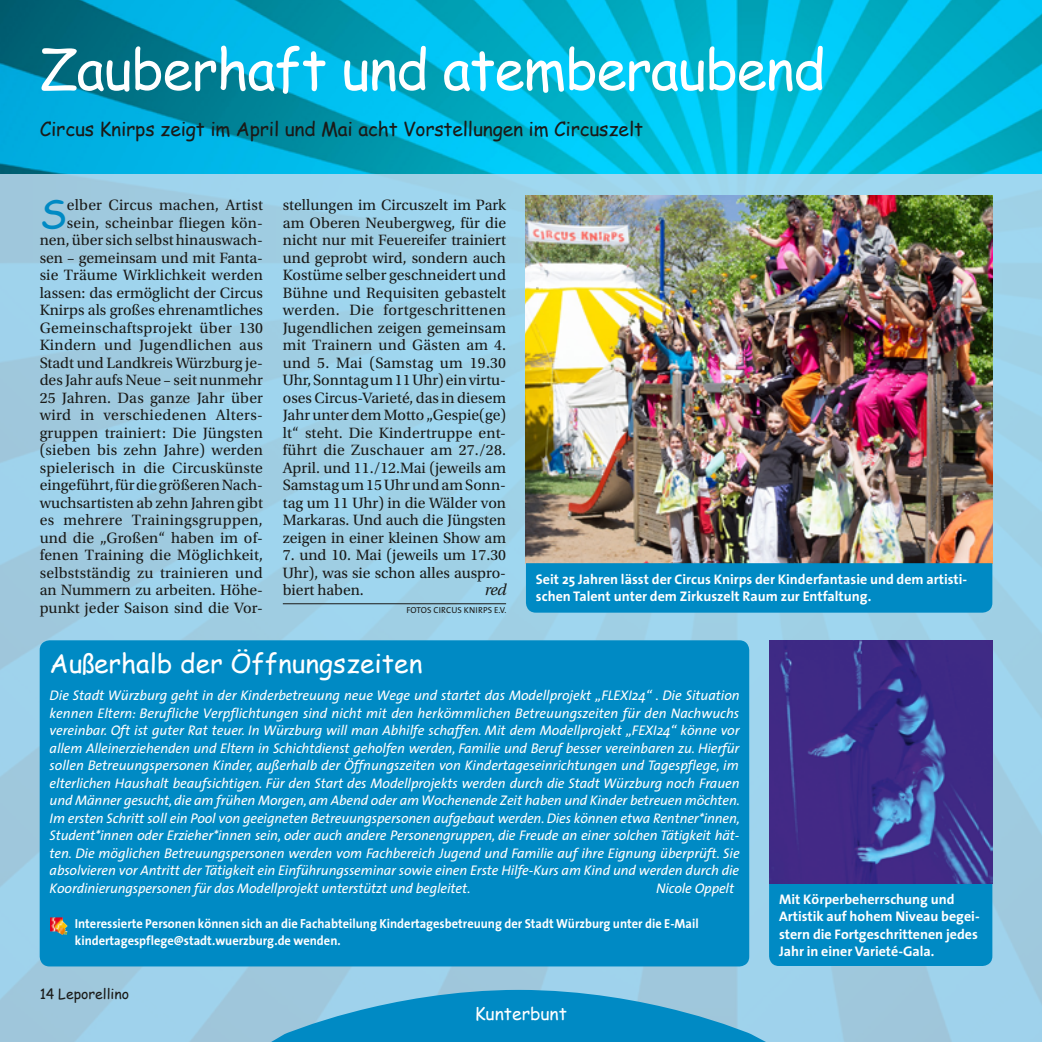
<style>
.page{position:relative;width:1042px;height:1042px;background:#fff}
.page>*{position:absolute;margin:0;border:0;box-sizing:border-box;transform-origin:0 0}
.t1{font:56px "Comic Sans MS";letter-spacing:-.02em;color:#fff}
.t2{font:39.38px "Comic Sans MS";color:#008ac4}
.t3{font:26.25px "Comic Sans MS";color:#fff}
.t4{font:19.25px "Comic Sans MS";letter-spacing:-.01em;color:#1a1a18}
.t5{font:17.5px "Comic Sans MS";color:#fff}
.t6{font:15.75px/17.5px "Utopia Std";letter-spacing:.005em;color:#1a1a18;text-align:justify}
.t7{font:italic 15.75px "Utopia";color:#1a1a18}
.t8{font:italic 14px/17.5px "The Sans";letter-spacing:-.01em;color:#fff;text-align:justify}
.t9{font:700 14px/17.5px "The Sans";color:#fff}
.t10{font:14px "Comic Sans MS";color:#1a1a18}
.t11{font:700 13.12px/17.5px "The Sans";color:#fff;scale:.95 1}
.t12{font:8.75px "The Sans";letter-spacing:.015em;color:#1a1a18}
</style>
<div class="page">
<img style="left:0;top:174px;width:1042px;height:868px">
<img style="left:0;top:0;width:1042px;height:174px">
<hr style="left:283px;top:603px;width:223px;height:1px;background:#1a1a18">
<svg style="left:229px;top:990px;width:584px;height:52px;background:#43a5d1"></svg>
<img style="left:526px;top:196px;width:466px;height:367px">
<div style="left:526px;top:563px;width:466px;height:50px;background:#008ac4"></div>
<div style="left:769px;top:883px;width:223px;height:83px;background:#008ac4"></div>
<img style="left:769px;top:640px;width:223px;height:243px">
<div style="left:40px;top:640px;width:709px;height:326px;background:#008ac4;border-radius:10px"></div>
<img style="left:50px;top:917px;width:17px;height:18px">
<h1 class="t1" style="left:40px;top:28px;width:787px">Zauberhaft und atemberaubend</h1>
<p class="t4" style="left:40px;top:114px;width:605px">Circus Knirps zeigt im April und Mai acht Vorstellungen im Circuszelt</p>
<p class="t6" style="left:40px;top:196px;width:225px;text-align:right">elber Circus machen, Artist sein, scheinbar fliegen kön&shy;nen, über sich selbst hinauswach&shy;sen – gemeinsam und mit Fanta&shy;sie Träume Wirklichkeit werden lassen: das ermöglicht der Circus<br>Knirps als großes ehrenamtliches<br>Gemeinschaftsprojekt über 130<br>Kindern und Jugendlichen aus<br>Stadt und Landkreis Würzburg je&shy;des Jahr aufs Neue – seit nunmehr<br>25 Jahren. Das ganze Jahr über wird in verschiedenen Alters&shy;gruppen trainiert: Die Jüngsten (sieben bis zehn Jahre) werden spielerisch in die Circuskünste eingeführt, für die größeren Nach&shy;wuchsartisten ab zehn Jahren gibt es mehrere Trainingsgruppen, und die „Großen“ haben im of&shy;fenen Training die Möglichkeit, selbstständig zu trainieren und an Nummern zu arbeiten. Höhe&shy;punkt jeder Saison sind die Vor-</p>
<p class="t6" style="left:283px;top:196px;width:225px">stellungen im Circuszelt im Park am Oberen Neubergweg, für die nicht nur mit Feuereifer trainiert und geprobt wird, sondern auch Kostüme selber geschneidert und Bühne und Requisiten gebastelt werden. Die fortgeschrittenen Jugendlichen zeigen gemeinsam mit Trainern und Gästen am 4. und 5. Mai (Samstag um 19.30<br>Uhr, Sonntag um 11 Uhr) ein virtu&shy;oses Circus-Varieté, das in diesem Jahr unter dem Motto „Gespie(ge) lt“ steht. Die Kindertruppe ent&shy;führt die Zuschauer am 27./28.<br>April. und 11./12.Mai (jeweils am Samstag um 15 Uhr und am Sonn&shy;tag um 11 Uhr) in die Wälder von Markaras. Und auch die Jüngsten zeigen in einer kleinen Show am</p>
<h2 class="t2" style="left:40px;top:184px;width:29px">S</h2>
<p class="t6" style="left:283px;top:546px;width:225px">7. und 10. Mai (jeweils um 17.30<br>Uhr), was sie schon alles auspro&shy;biert haben.</p>
<p class="t7" style="left:484px;top:581px;width:23px">red</p>
<p class="t12" style="left:406px;top:602px;width:102px">FOTOS CIRCUS KNIRPS E.V.</p>
<p class="t9" style="left:536px;top:570px;width:433px">Seit 25 Jahren lässt der Circus Knirps der Kinderfantasie und dem artisti&shy;schen Talent unter dem Zirkuszelt Raum zur Entfaltung.</p>
<h3 class="t3" style="left:50px;top:644px;width:374px">Außerhalb der Öffnungszeiten</h3>
<p class="t8" style="left:50px;top:686px;width:692px">Die Stadt Würzburg geht in der Kinderbetreuung neue Wege und startet das Modellprojekt „FLEXI24“ . Die Situation kennen Eltern: Berufliche Verpflichtungen sind nicht mit den herkömmlichen Betreuungszeiten für den Nachwuchs vereinbar. Oft ist guter Rat teuer. In Würzburg will man Abhilfe schaffen. Mit dem Modellprojekt „FEXI24“ könne vor allem Alleinerziehenden und Eltern in Schichtdienst geholfen werden, Familie und Beruf besser vereinbaren zu. Hierfür sollen Betreuungspersonen Kinder, außerhalb der Öffnungszeiten von Kindertageseinrichtungen und Tagespflege, im elterlichen Haushalt beaufsichtigen. Für den Start des Modellprojekts werden durch die Stadt Würzburg noch Frauen und Männer gesucht, die am frühen Morgen, am Abend oder am Wochenende Zeit haben und Kinder betreuen möchten.<br>Im ersten Schritt soll ein Pool von geeigneten Betreuungspersonen aufgebaut werden. Dies können etwa Rentner*innen, Student*innen oder Erzieher*innen sein, oder auch andere Personengruppen, die Freude an einer solchen Tätigkeit hät&shy;ten. Die möglichen Betreuungspersonen werden vom Fachbereich Jugend und Familie auf ihre Eignung überprüft. Sie absolvieren vor Antritt der Tätigkeit ein Einführungsseminar sowie einen Erste Hilfe-Kurs am Kind und werden durch die Koordinierungspersonen für das Modellprojekt unterstützt und begleitet.</p>
<p class="t8" style="left:656px;top:878px;width:80px">Nicole Oppelt</p>
<p class="t11" style="left:75px;top:914px;width:658px">Interessierte Personen können sich an die Fachabteilung Kindertagesbetreuung der Stadt Würzburg unter die E-Mail kindertagespflege@stadt.wuerzburg.de wenden.</p>
<p class="t10" style="left:40px;top:983px;width:91px">14 Leporellino</p>
<p class="t5" style="left:475px;top:1001px;width:94px">Kunterbunt</p>
<p class="t9" style="left:779px;top:889px;width:202px">Mit Körperbeherrschung und<br>Artistik auf hohem Niveau begei&shy;stern die Fortgeschrittenen jedes<br>Jahr in einer Varieté-Gala.</p>
</div>
